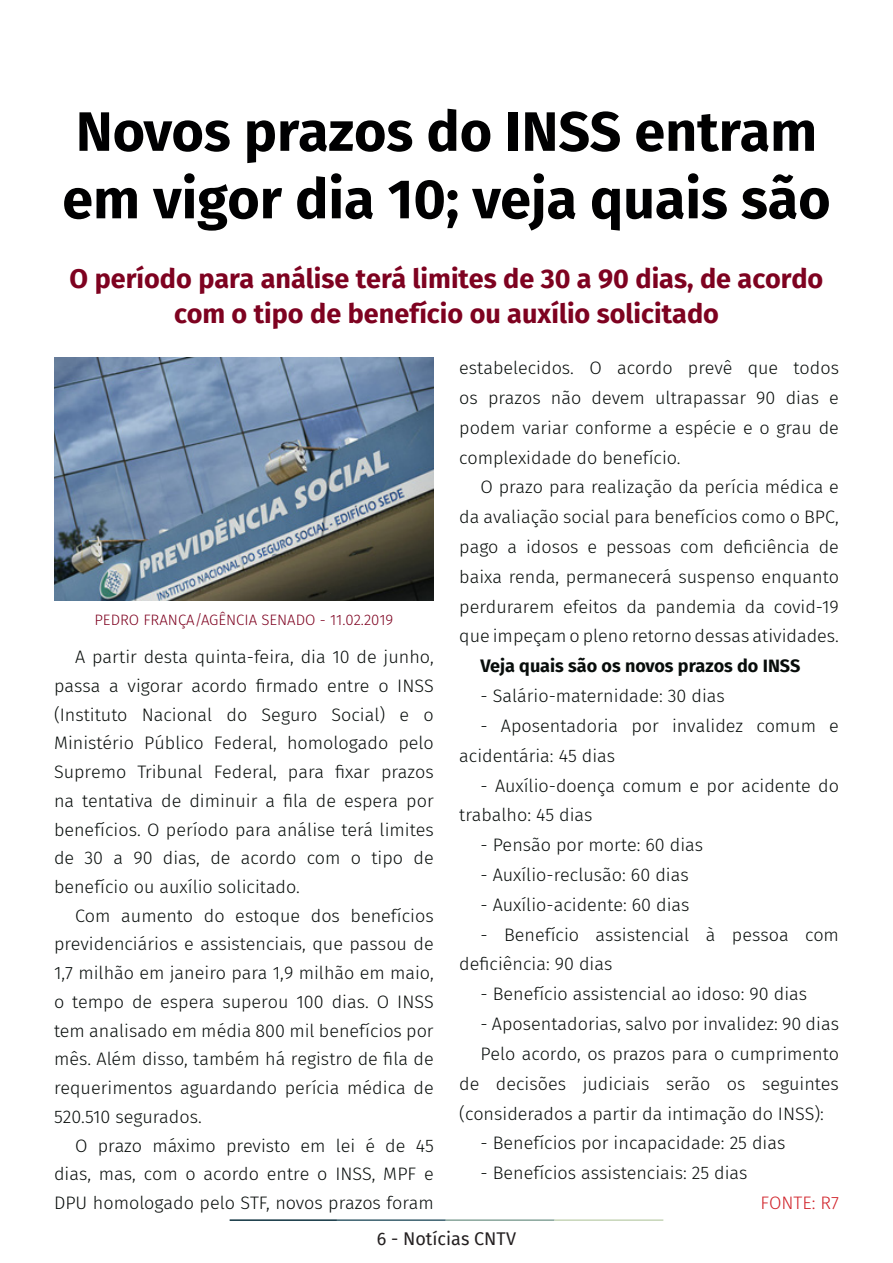
<style>
.page{position:relative;width:893px;height:1263px;background:#fff}
.page>*{position:absolute;margin:0;border:0;box-sizing:border-box;transform-origin:0 0}
.t1{font:700 55.5px/67.5px "Fira Sans";color:#000001}
.t2{font:700 27px/34.5px "Fira Sans";color:#7e0220;text-align:center}
.t3{font:300 18px/28.7px "Fira Sans";color:#080d0b;text-align:justify}
.t4{font:700 18px "Fira Sans";color:#080d0b}
.t5{font:18px "Fira Sans";color:#231f20}
.t6{font:300 18px "Fira Sans";color:#d1232a}
.t7{font:300 15px "Fira Sans";color:#7e0220}
</style>
<div class="page">
<hr style="left:230px;top:1219px;width:107px;height:2px;background:#0e323f">
<hr style="left:337px;top:1219px;width:109px;height:2px;background:#3a5f6d">
<hr style="left:446px;top:1219px;width:109px;height:2px;background:#87a59a">
<hr style="left:555px;top:1219px;width:108px;height:2px;background:#c6d5b7">
<img style="left:54px;top:357px;width:380px;height:243px">
<p class="t1" style="left:62px;top:94px;width:770px">Novos prazos do INSS entram em vigor dia 10; veja quais são</p>
<p class="t2" style="left:70px;top:260px;width:755px">O período para análise terá limites de 30 a 90 dias, de acordo com o tipo de benefício ou auxílio solicitado</p>
<p class="t7" style="left:94px;top:610px;width:300px">PEDRO FRANÇA/AGÊNCIA SENADO - 11.02.2019</p>
<p class="t3" style="left:54px;top:642px;width:381px;text-indent:21px">A partir desta quinta-feira, dia 10 de junho, passa a vigorar acordo firmado entre o INSS (Instituto Nacional do Seguro Social) e o Ministério Público Federal, homologado pelo Supremo Tribunal Federal, para fixar prazos na tentativa de diminuir a fila de espera por benefícios. O período para análise terá limites de 30 a 90 dias, de acordo com o tipo de benefício ou auxílio solicitado.</p>
<p class="t3" style="left:54px;top:901px;width:381px;text-indent:21px">Com aumento do estoque dos benefícios previdenciários e assistenciais, que passou de 1,7 milhão em janeiro para 1,9 milhão em maio, o tempo de espera superou 100 dias. O INSS tem analisado em média 800 mil benefícios por mês. Além disso, também há registro de fila de requerimentos aguardando perícia médica de 520.510 segurados.</p>
<p class="t3" style="left:54px;top:1131px;width:381px;text-indent:21px">O prazo máximo previsto em lei é de 45 dias, mas, com o acordo entre o INSS, MPF e DPU homologado pelo STF, novos prazos foram</p>
<p class="t3" style="left:459px;top:353px;width:381px;line-height:29.8px">estabelecidos. O acordo prevê que todos os prazos não devem ultrapassar 90 dias e podem variar conforme a espécie e o grau de complexidade do benefício.</p>
<p class="t3" style="left:459px;top:472px;width:381px;line-height:29.8px;text-indent:21px">O prazo para realização da perícia médica e da avaliação social para benefícios como o BPC, pago a idosos e pessoas com deficiência de baixa renda, permanecerá suspenso enquanto perdurarem efeitos da pandemia da covid-19 que impeçam o pleno retorno dessas atividades.</p>
<p class="t4" style="left:480px;top:651px;width:321px">Veja quais são os novos prazos do INSS</p>
<p class="t3" style="left:480px;top:681px;width:246px">- Salário-maternidade: 30 dias</p>
<p class="t3" style="left:459px;top:710px;width:381px;line-height:29.8px;text-indent:21px">- Aposentadoria por invalidez comum e acidentária: 45 dias</p>
<p class="t3" style="left:459px;top:770px;width:381px;line-height:29.8px;text-indent:21px">- Auxílio-doença comum e por acidente do trabalho: 45 dias</p>
<p class="t3" style="left:480px;top:830px;width:224px">- Pensão por morte: 60 dias</p>
<p class="t3" style="left:480px;top:860px;width:210px">- Auxílio-reclusão: 60 dias</p>
<p class="t3" style="left:480px;top:890px;width:211px">- Auxílio-acidente: 60 dias</p>
<p class="t3" style="left:459px;top:919px;width:381px;line-height:29.8px;text-indent:21px">- Benefício assistencial à pessoa com deficiência: 90 dias</p>
<p class="t3" style="left:480px;top:979px;width:328px">- Benefício assistencial ao idoso: 90 dias</p>
<p class="t3" style="left:480px;top:1009px;width:360px">- Aposentadorias, salvo por invalidez: 90 dias</p>
<p class="t3" style="left:459px;top:1038px;width:381px;line-height:29.8px;text-indent:21px">Pelo acordo, os prazos para o cumprimento de decisões judiciais serão os seguintes (considerados a partir da intimação do INSS):</p>
<p class="t3" style="left:480px;top:1129px;width:306px">- Benefícios por incapacidade: 25 dias</p>
<p class="t3" style="left:480px;top:1158px;width:269px">- Benefícios assistenciais: 25 dias</p>
<p class="t6" style="left:760px;top:1190px;width:80px">FONTE: R7</p>
<p class="t5" style="left:377px;top:1225px;width:141px">6 - Notícias CNTV</p>
</div>
